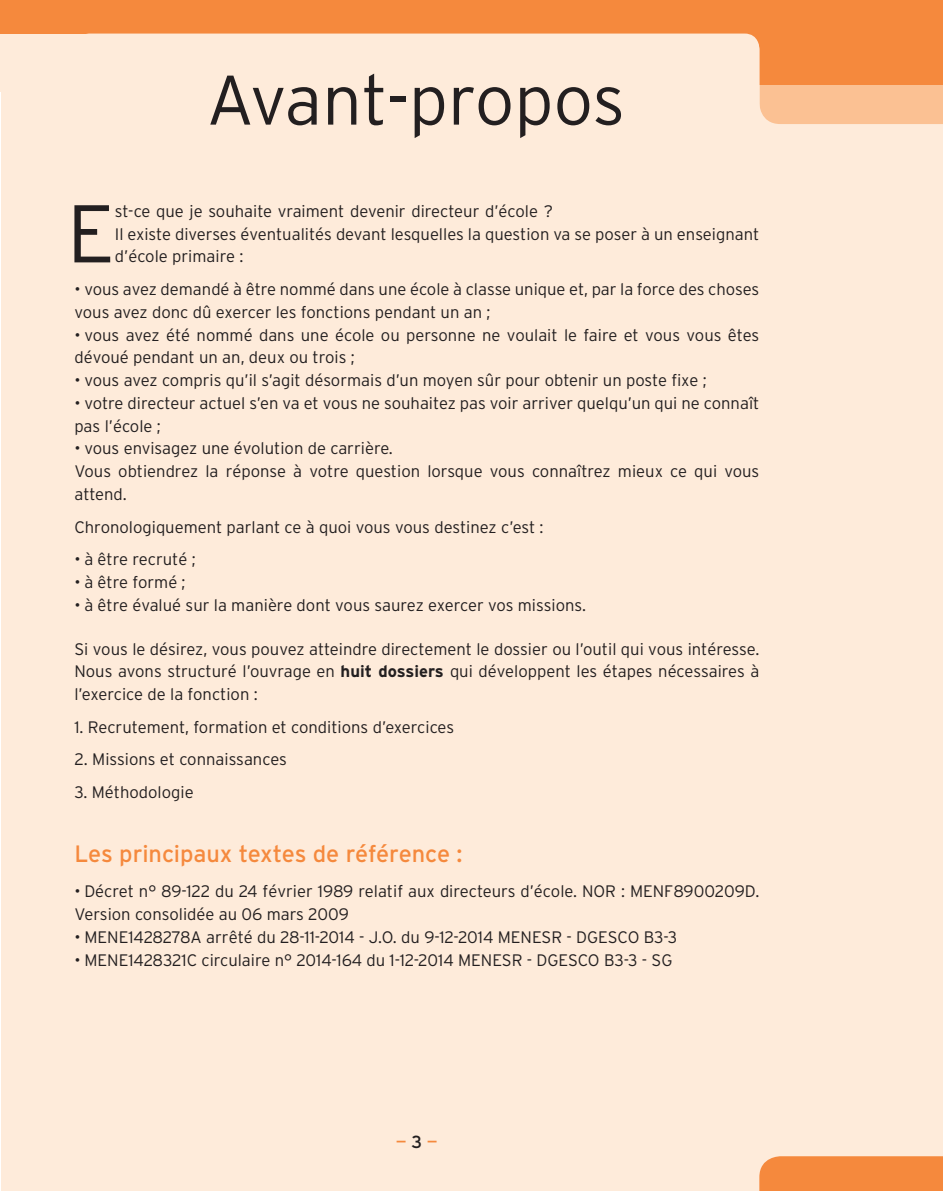
<style>
.page{position:relative;width:943px;height:1191px;background:#fff}
.page>*{position:absolute;margin:0;border:0;box-sizing:border-box;transform-origin:0 0}
.Texte_Courant_Lettri{font:300 81.55px "Interstate";color:#231f20}
.Paragraph_Style_1{font:300 70px "Interstate";letter-spacing:-.005em;color:#231f20}
.Intro_Titre_Niveau_1{font:23.62px "Interstate";letter-spacing:-.01em;color:#f5893d}
.Folio_2{font:17.5px "Interstate";color:#f5893d}
.Text_courant_Intro{font:300 16.62px/22.8px "Interstate";color:#231f20}
.Texte_Courant_Lettri-2{font:300 16.62px "Interstate";color:#231f20}
.s1{font-weight:700}
.s2{color:#231f20}
</style>
<div class="page">
<div style="left:1px;top:0;width:942px;height:1191px;background:#feebda"></div>
<div style="left:759px;top:84px;width:184px;height:40px;background:#fbc193"></div>
<div style="left:759px;top:1156px;width:184px;height:35px;background:#f5893d"></div>
<div style="left:0;top:0;width:943px;height:84px;background:#f5893d"></div>
<div style="left:0;top:35px;width:105px;height:57px;background:#feebda"></div>
<div style="left:74px;top:34px;width:685px;height:91px;background:#feebda;border-radius:15px"></div>
<p class="Paragraph_Style_1" style="left:206px;top:61px;width:420px">Avant-propos</p>
<p class="Texte_Courant_Lettri" style="left:67px;top:188px;width:49px">E</p>
<p class="Texte_Courant_Lettri-2" style="left:115px;top:202px;width:439px">st-ce que je souhaite vraiment devenir directeur d’école ?</p>
<p class="Text_courant_Intro" style="left:115px;top:222px;width:646px">Il existe diverses éventualités devant lesquelles la question va se poser à un enseignant d’école primaire :</p>
<p class="Text_courant_Intro" style="left:74px;top:278px;width:686px">• vous avez demandé à être nommé dans une école à classe unique et, par la force des choses vous avez donc dû exercer les fonctions pendant un an ;</p>
<p class="Text_courant_Intro" style="left:74px;top:323px;width:686px">• vous avez été nommé dans une école ou personne ne voulait le faire et vous vous êtes dévoué pendant un an, deux ou trois ;</p>
<p class="Text_courant_Intro" style="left:74px;top:369px;width:633px">• vous avez compris qu’il s’agit désormais d’un moyen sûr pour obtenir un poste fixe ;</p>
<p class="Text_courant_Intro" style="left:74px;top:391px;width:686px">• votre directeur actuel s’en va et vous ne souhaitez pas voir arriver quelqu’un qui ne connaît pas l’école ;</p>
<p class="Text_courant_Intro" style="left:74px;top:437px;width:320px">• vous envisagez une évolution de carrière.</p>
<p class="Text_courant_Intro" style="left:74px;top:460px;width:686px">Vous obtiendrez la réponse à votre question lorsque vous connaîtrez mieux ce qui vous attend.</p>
<p class="Text_courant_Intro" style="left:74px;top:515px;width:470px">Chronologiquement parlant ce à quoi vous vous destinez c’est :</p>
<p class="Text_courant_Intro" style="left:74px;top:548px;width:123px">• à être recruté ;</p>
<p class="Text_courant_Intro" style="left:74px;top:570px;width:113px">• à être formé ;</p>
<p class="Text_courant_Intro" style="left:74px;top:593px;width:513px">• à être évalué sur la manière dont vous saurez exercer vos missions.</p>
<p class="Text_courant_Intro" style="left:74px;top:637px;width:686px;text-align:justify">Si vous le désirez, vous pouvez atteindre directement le dossier ou l’outil qui vous intéresse.<br>Nous avons structuré l’ouvrage en <span class="s1">huit dossiers</span> qui développent les étapes nécessaires à l’exercice de la fonction :</p>
<p class="Text_courant_Intro" style="left:74px;top:715px;width:381px">1. Recrutement, formation et conditions d’exercices</p>
<p class="Text_courant_Intro" style="left:74px;top:748px;width:214px">2. Missions et connaissances</p>
<p class="Text_courant_Intro" style="left:74px;top:780px;width:121px">3. Méthodologie</p>
<p class="Intro_Titre_Niveau_1" style="left:74px;top:840px;width:389px">Les principaux textes de référence :</p>
<p class="Text_courant_Intro" style="left:74px;top:880px;width:686px">• Décret n° 89-122 du 24 février 1989 relatif aux directeurs d’école. NOR : MENF8900209D.<br>Version consolidée au 06 mars 2009</p>
<p class="Text_courant_Intro" style="left:74px;top:925px;width:604px">• MENE1428278A arrêté du 28-11-2014 - J.O. du 9-12-2014 MENESR - DGESCO B3-3</p>
<p class="Text_courant_Intro" style="left:74px;top:948px;width:599px">• MENE1428321C circulaire n° 2014-164 du 1-12-2014 MENESR - DGESCO B3-3 - SG</p>
<p class="Folio_2" style="left:396px;top:1132px;width:43px">— <span class="s2">3</span> —</p>
</div>
